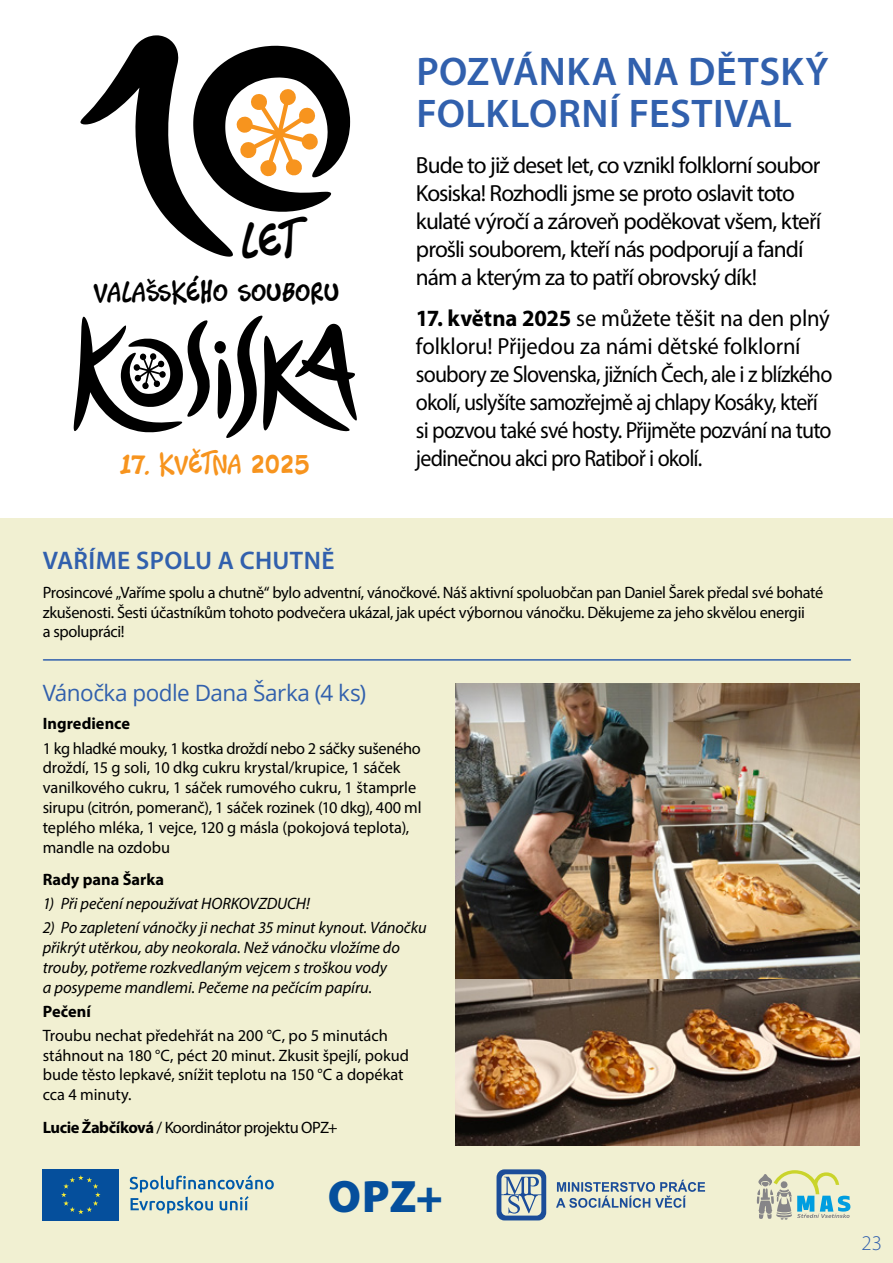
<style>
.page{position:relative;width:893px;height:1263px;background:#fff}
.page>*{position:absolute;margin:0;border:0;box-sizing:border-box;transform-origin:0 0}
.t1{font:900 45.6px "Myriad Pro";color:#054f9c}
.t2{font:40.95px "Timotheos";color:#000}
.t3{font:600 40.05px/42.5px "Myriad Pro";letter-spacing:.01em;color:#3160ad}
.t4{font:600 25.5px "Myriad Pro";letter-spacing:.015em;color:#3160ad}
.t5{font:24px "Timotheos";letter-spacing:.02em;color:#000}
.t6{font:24px "Timotheos";color:#f7941e}
.t7{font:23.4px/28px "Myriad Pro";letter-spacing:-.04em;color:#000}
.t8{font:22.5px "Open Sans";letter-spacing:-.025em;color:#3160ad}
.t9{font:300 21px "Myriad Pro";color:#3160ad}
.t10{font:16.5px/19.8px "Myriad Pro";letter-spacing:-.015em;color:#000}
.t11{font:italic 16.5px/19.8px "Myriad Pro";letter-spacing:-.005em;color:#000}
.t12{font:16.5px "Myriad Pro";letter-spacing:-.035em;color:#000}
.t13{font:700 16.5px "Myriad Pro";color:#000}
.s1{font-weight:700}
</style>
<div class="page">
<svg style="left:74px;top:315px;width:283px;height:123px"></svg>
<div style="left:0;top:519px;width:893px;height:744px;background:#f1f0d2"></div>
<img style="left:456px;top:684px;width:404px;height:461px">
<svg style="left:757px;top:1170px;width:93px;height:50px"></svg>
<div style="left:43px;top:1169px;width:76px;height:51px;background:#054f9c"></div>
<svg style="left:61px;top:1175px;width:40px;height:39px"></svg>
<svg style="left:130px;top:1175px;width:144px;height:38px"></svg>
<svg style="left:497px;top:1169px;width:208px;height:51px"></svg>
<hr style="left:44px;top:659px;width:806px;height:2px;background:#3160ad">
<svg style="left:80px;top:35px;width:270px;height:222px"></svg>
<h2 class="t2" style="left:239px;top:207px;width:59px">LET</h2>
<h3 class="t5" style="left:93px;top:272px;width:247px">VALAŠSKÉHO SOUBORU</h3>
<h3 class="t6" style="left:121px;top:444px;width:191px">17. KVĚTNA 2025</h3>
<h3 class="t4" style="left:43px;top:544px;width:293px">VAŘÍME SPOLU A CHUTNĚ</h3>
<h3 class="t3" style="left:416px;top:49px;width:414px">POZVÁNKA NA DĚTSKÝ<br>FOLKLORNÍ FESTIVAL</h3>
<h3 class="t7" style="left:416px;top:150px;width:407px">Bude to již deset let, co vznikl folklorní soubor Kosiska! Rozhodli jsme se proto oslavit toto kulaté výročí a zároveň poděkovat všem, kteří prošli souborem, kteří nás podporují a fandí nám a kterým za to patří obrovský dík!</h3>
<p class="t7" style="left:416px;top:304px;width:418px"><span class="s1">17. května 2025</span> se můžete těšit na den plný folkloru! Přijedou za námi dětské folklorní soubory ze Slovenska, jižních Čech, ale i z blízkého okolí, uslyšíte samozřejmě aj chlapy Kosáky, kteří si pozvou také své hosty. Přijměte pozvání na tuto jedinečnou akci pro Ratiboř i okolí.</p>
<p class="t10" style="left:43px;top:582px;width:782px">Prosincové „Vaříme spolu a chutně“ bylo adventní, vánočkové. Náš aktivní spoluobčan pan Daniel Šarek předal své bohaté zkušenosti. Šesti účastníkům tohoto podvečera ukázal, jak upéct výbornou vánočku. Děkujeme za jeho skvělou energii<br>a spolupráci!</p>
<h3 class="t8" style="left:43px;top:677px;width:325px">Vánočka podle Dana Šarka (4 ks)</h3>
<p class="t13" style="left:43px;top:713px;width:89px">Ingredience</p>
<p class="t10" style="left:43px;top:738px;width:380px">1 kg hladké mouky, 1 kostka droždí nebo 2 sáčky sušeného droždí, 15 g soli, 10 dkg cukru krystal/krupice, 1 sáček vanilkového cukru, 1 sáček rumového cukru, 1 štamprle sirupu (citrón, pomeranč), 1 sáček rozinek (10 dkg), 400 ml teplého mléka, 1 vejce, 120 g másla (pokojová teplota), mandle na ozdobu</p>
<p class="t13" style="left:43px;top:869px;width:123px">Rady pana Šarka</p>
<p class="t11" style="left:43px;top:893px;width:269px">1) Při pečení nepoužívat HORKOVZDUCH!</p>
<p class="t11" style="left:43px;top:917px;width:385px">2) Po zapletení vánočky ji nechat 35 minut kynout. Vánočku přikrýt utěrkou, aby neokorala. Než vánočku vložíme do trouby, potřeme rozkvedlaným vejcem s troškou vody<br>a posypeme mandlemi. Pečeme na pečícím papíru.</p>
<p class="t13" style="left:43px;top:1000px;width:50px">Pečení</p>
<p class="t10" style="left:43px;top:1025px;width:368px">Troubu nechat předehřát na 200 °C, po 5 minutách stáhnout na 180 °C, péct 20 minut. Zkusit špejlí, pokud bude těsto lepkavé, snížit teplotu na 150 °C a dopékat cca 4 minuty.</p>
<p class="t12" style="left:43px;top:1117px;width:296px"><span class="s1">Lucie Žabčíková</span> / Koordinátor projektu OPZ+</p>
<h1 class="t1" style="left:328px;top:1166px;width:117px">OPZ+</h1>
<p class="t9" style="left:861px;top:1231px;width:22px">23</p>
</div>
